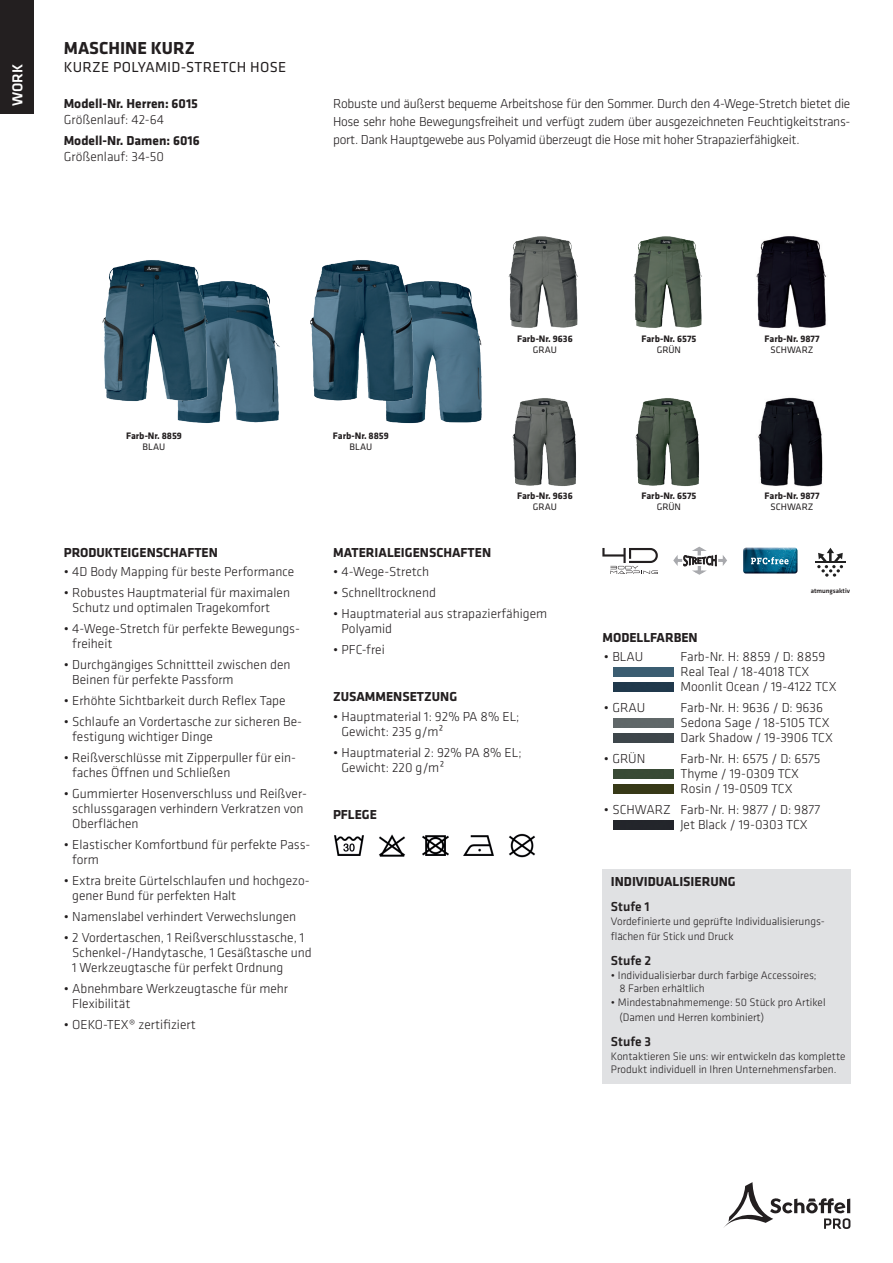
<style>
.page{position:relative;width:893px;height:1263px;background:#fff}
.page>*{position:absolute;margin:0;border:0;box-sizing:border-box;transform-origin:0 0}
.Titel{font:18px "Klavika Basic Bold zmod";color:#231f20}
.Subtitel{font:15px "Klavika Basic Regular zmod";letter-spacing:.02em;color:#231f20}
.Rubrik{font:500 15px "Klavika Basic";color:#fff}
.fließtext_blocksatz{font:13.5px/15px "Klavika Basic Light zmod";color:#231f20}
.Unterpunkte{font:13.5px "Klavika Basic Bold zmod";color:#231f20}
.fließtext{font:13.5px/16.5px "Klavika Basic Bold zmod";color:#231f20}
.Störer_Unterpunkte{font:13.5px "Klavika Basic Bold zmod";color:#231f20}
.Störer{font:500 13.5px "Klavika Basic";color:#231f20}
.Störer_USP_Text_Grad{font:11.25px/13.5px "Klavika Basic Light zmod";color:#231f20}
.Störer-2{font:11.25px/15px "Klavika Basic Light zmod";color:#231f20}
.Farbname{font:9.75px/10.5px "Klavika Basic Bold zmod";color:#231f20;text-align:center}
.Farbname-2{font:9.75px "Klavika Basic Regular zmod";color:#231f20}
.Fließtext_linksb{font:500 6.75px "Klavika Basic";color:#231f20}
.s1{font-family:"Klavika Basic Light zmod"}
.s2{font-family:"Klavika Basic Regular zmod"}
</style>
<div class="page">
<div style="left:0;top:0;width:34px;height:113px;background:#231f20"></div>
<svg style="left:724px;top:1182px;width:126px;height:47px"></svg>
<img style="left:509px;top:833px;width:26px;height:25px">
<img style="left:463px;top:835px;width:31px;height:21px">
<img style="left:422px;top:835px;width:27px;height:21px">
<img style="left:379px;top:834px;width:26px;height:23px">
<img style="left:334px;top:835px;width:30px;height:21px">
<svg style="left:602px;top:548px;width:56px;height:26px"></svg>
<img style="left:745px;top:573px;width:50px;height:1px">
<img style="left:743px;top:548px;width:54px;height:25px">
<svg style="left:751px;top:557px;width:37px;height:7px"></svg>
<svg style="left:673px;top:547px;width:54px;height:28px"></svg>
<svg style="left:817px;top:548px;width:26px;height:29px"></svg>
<hr style="left:815px;top:561px;width:30px;height:2px;background:#202020">
<img style="left:177px;top:281px;width:103px;height:142px">
<img style="left:102px;top:260px;width:114px;height:149px">
<img style="left:386px;top:281px;width:96px;height:143px">
<img style="left:508px;top:236px;width:70px;height:92px">
<img style="left:310px;top:260px;width:112px;height:149px">
<img style="left:512px;top:398px;width:64px;height:88px">
<img style="left:633px;top:236px;width:69px;height:92px">
<img style="left:635px;top:398px;width:64px;height:88px">
<img style="left:756px;top:236px;width:70px;height:93px">
<img style="left:758px;top:397px;width:65px;height:90px">
<img style="left:613px;top:667px;width:60px;height:9px">
<img style="left:613px;top:682px;width:60px;height:9px">
<img style="left:613px;top:719px;width:60px;height:9px">
<img style="left:613px;top:734px;width:60px;height:9px">
<img style="left:613px;top:769px;width:60px;height:9px">
<img style="left:613px;top:784px;width:60px;height:9px">
<img style="left:613px;top:821px;width:60px;height:9px">
<div style="left:602px;top:869px;width:248px;height:214px;background:#e0e1e3"></div>
<p class="Rubrik" style="left:8px;top:106px;width:44px;rotate:-90deg">WORK</p>
<p class="Titel" style="left:64px;top:35px;width:133px">MASCHINE KURZ</p>
<p class="Subtitel" style="left:64px;top:57px;width:224px">KURZE POLYAMID-STRETCH HOSE</p>
<p class="fließtext" style="left:64px;top:94px;width:136px">Modell-Nr. Herren: 6015<br><span class="s1">Größenlauf: 42-64</span></p>
<p class="fließtext" style="left:64px;top:132px;width:137px">Modell-Nr. Damen: 6016<br><span class="s1">Größenlauf: 34-50</span></p>
<p class="fließtext_blocksatz" style="left:333px;top:94px;width:519px;line-height:18px;text-align:justify">Robuste und äußerst bequeme Arbeitshose für den Sommer. Durch den 4-Wege-Stretch bietet die Hose sehr hohe Bewegungsfreiheit und verfügt zudem über ausgezeichneten Feuchtigkeitstrans&shy;port. Dank Hauptgewebe aus Polyamid überzeugt die Hose mit hoher Strapazierfähigkeit.</p>
<p class="Farbname" style="left:517px;top:333px;width:57px">Farb-Nr. 9636</p>
<p class="Farbname-2" style="left:533px;top:343px;width:26px">GRAU</p>
<p class="Farbname" style="left:641px;top:333px;width:56px">Farb-Nr. 6575</p>
<p class="Farbname-2" style="left:657px;top:343px;width:26px">GRÜN</p>
<p class="Farbname" style="left:765px;top:333px;width:56px">Farb-Nr. 9877<br><span class="s2">SCHWARZ</span></p>
<p class="Farbname" style="left:126px;top:430px;width:57px">Farb-Nr. 8859</p>
<p class="Farbname-2" style="left:143px;top:440px;width:24px">BLAU</p>
<p class="Unterpunkte" style="left:64px;top:542px;width:156px">PRODUKTEIGENSCHAFTEN</p>
<p class="fließtext_blocksatz" style="left:64px;top:564px;width:232px">• 4D Body Mapping für beste Performance</p>
<p class="fließtext_blocksatz" style="left:72px;top:585px;width:219px;text-indent:-9px">• Robustes Hauptmaterial für maximalen<br>Schutz und optimalen Tragekomfort</p>
<p class="fließtext_blocksatz" style="left:72px;top:621px;width:229px;text-indent:-9px">• 4-Wege-Stretch für perfekte Bewegungs&shy;freiheit</p>
<p class="fließtext_blocksatz" style="left:72px;top:657px;width:220px;text-indent:-9px">• Durchgängiges Schnittteil zwischen den<br>Beinen für perfekte Passform</p>
<p class="fließtext_blocksatz" style="left:64px;top:693px;width:223px">• Erhöhte Sichtbarkeit durch Reflex Tape</p>
<p class="fließtext_blocksatz" style="left:72px;top:714px;width:231px;text-indent:-9px">• Schlaufe an Vordertasche zur sicheren Be&shy;festigung wichtiger Dinge</p>
<p class="fließtext_blocksatz" style="left:72px;top:750px;width:225px;text-indent:-9px">• Reißverschlüsse mit Zipperpuller für ein&shy;faches Öffnen und Schließen</p>
<p class="fließtext_blocksatz" style="left:72px;top:786px;width:236px;text-indent:-9px">• Gummierter Hosenverschluss und Reißver&shy;schlussgaragen verhindern Verkratzen von<br>Oberflächen</p>
<p class="fließtext_blocksatz" style="left:72px;top:836px;width:240px;text-indent:-9px">• Elastischer Komfortbund für perfekte Pass&shy;form</p>
<p class="fließtext_blocksatz" style="left:72px;top:872px;width:239px;text-indent:-9px">• Extra breite Gürtelschlaufen und hochgezo&shy;gener Bund für perfekten Halt</p>
<p class="fließtext_blocksatz" style="left:64px;top:908px;width:234px">• Namenslabel verhindert Verwechslungen</p>
<p class="fließtext_blocksatz" style="left:72px;top:929px;width:241px;text-indent:-9px">• 2 Vordertaschen, 1 Reißverschlusstasche, 1<br>Schenkel-/Handytasche, 1 Gesäßtasche und<br>1 Werkzeugtasche für perfekt Ordnung</p>
<p class="fließtext_blocksatz" style="left:72px;top:980px;width:217px;text-indent:-9px">• Abnehmbare Werkzeugtasche für mehr<br>Flexibilität</p>
<p class="fließtext_blocksatz" style="left:64px;top:1016px;width:133px">• OEKO-TEX® zertifiziert</p>
<p class="Farbname" style="left:333px;top:430px;width:57px">Farb-Nr. 8859</p>
<p class="Farbname-2" style="left:349px;top:440px;width:24px">BLAU</p>
<p class="Farbname" style="left:517px;top:490px;width:57px">Farb-Nr. 9636</p>
<p class="Farbname-2" style="left:533px;top:500px;width:26px">GRAU</p>
<p class="Unterpunkte" style="left:333px;top:542px;width:160px">MATERIALEIGENSCHAFTEN</p>
<p class="fließtext_blocksatz" style="left:333px;top:564px;width:98px">• 4-Wege-Stretch</p>
<p class="fließtext_blocksatz" style="left:333px;top:585px;width:104px">• Schnelltrocknend</p>
<p class="fließtext_blocksatz" style="left:342px;top:606px;width:207px;text-indent:-9px">• Hauptmaterial aus strapazierfähigem<br>Polyamid</p>
<p class="fließtext_blocksatz" style="left:333px;top:642px;width:53px">• PFC-frei</p>
<p class="Unterpunkte" style="left:333px;top:687px;width:126px">ZUSAMMENSETZUNG</p>
<p class="fließtext_blocksatz" style="left:342px;top:709px;width:179px;text-indent:-9px">• Hauptmaterial 1: 92% PA 8% EL;<br>Gewicht: 235 g/m²</p>
<p class="fließtext_blocksatz" style="left:342px;top:744px;width:181px;text-indent:-9px">• Hauptmaterial 2: 92% PA 8% EL;<br>Gewicht: 220 g/m²</p>
<p class="Unterpunkte" style="left:333px;top:805px;width:45px">PFLEGE</p>
<p class="Farbname" style="left:641px;top:490px;width:56px">Farb-Nr. 6575</p>
<p class="Farbname-2" style="left:657px;top:500px;width:26px">GRÜN</p>
<p class="Farbname" style="left:765px;top:490px;width:56px">Farb-Nr. 9877<br><span class="s2">SCHWARZ</span></p>
<p class="Fließtext_linksb" style="left:811px;top:586px;width:41px">atmungsaktiv</p>
<p class="Unterpunkte" style="left:602px;top:628px;width:97px">MODELLFARBEN</p>
<p class="fließtext_blocksatz" style="left:604px;top:649px;width:41px">• BLAU</p>
<p class="fließtext_blocksatz" style="left:680px;top:649px;width:158px">Farb-Nr. H: 8859 / D: 8859<br>Real Teal / 18-4018 TCX<br>Moonlit Ocean / 19-4122 TCX</p>
<p class="fließtext_blocksatz" style="left:604px;top:700px;width:43px">• GRAU</p>
<p class="fließtext_blocksatz" style="left:680px;top:700px;width:154px">Farb-Nr. H: 9636 / D: 9636<br>Sedona Sage / 18-5105 TCX<br>Dark Shadow / 19-3906 TCX</p>
<p class="fließtext_blocksatz" style="left:604px;top:751px;width:43px">• GRÜN</p>
<p class="fließtext_blocksatz" style="left:680px;top:751px;width:142px">Farb-Nr. H: 6575 / D: 6575<br>Thyme / 19-0309 TCX<br>Rosin / 19-0509 TCX</p>
<p class="fließtext_blocksatz" style="left:680px;top:802px;width:141px;text-indent:-76px">• SCHWARZ Farb-Nr. H: 9877 / D: 9877<br>Jet Black / 19-0303 TCX</p>
<p class="Störer_Unterpunkte" style="left:611px;top:872px;width:126px">INDIVIDUALISIERUNG</p>
<p class="Störer" style="left:611px;top:898px;width:40px">Stufe 1</p>
<p class="Störer-2" style="left:611px;top:913px;width:215px">Vordefinierte und geprüfte Individualisierungs&shy;flächen für Stick und Druck</p>
<p class="Störer" style="left:611px;top:952px;width:42px">Stufe 2</p>
<p class="Störer_USP_Text_Grad" style="left:619px;top:968px;width:199px;text-indent:-9px">• Individualisierbar durch farbige Accessoires;<br>8 Farben erhältlich</p>
<p class="Störer_USP_Text_Grad" style="left:619px;top:994px;width:208px;line-height:15px;text-indent:-9px">• Mindestabnahmemenge: 50 Stück pro Artikel (Damen und Herren kombiniert)</p>
<p class="Störer" style="left:611px;top:1033px;width:42px">Stufe 3</p>
<p class="Störer_USP_Text_Grad" style="left:611px;top:1049px;width:236px">Kontaktieren Sie uns: wir entwickeln das komplette<br>Produkt individuell in Ihren Unternehmensfarben.</p>
</div>
